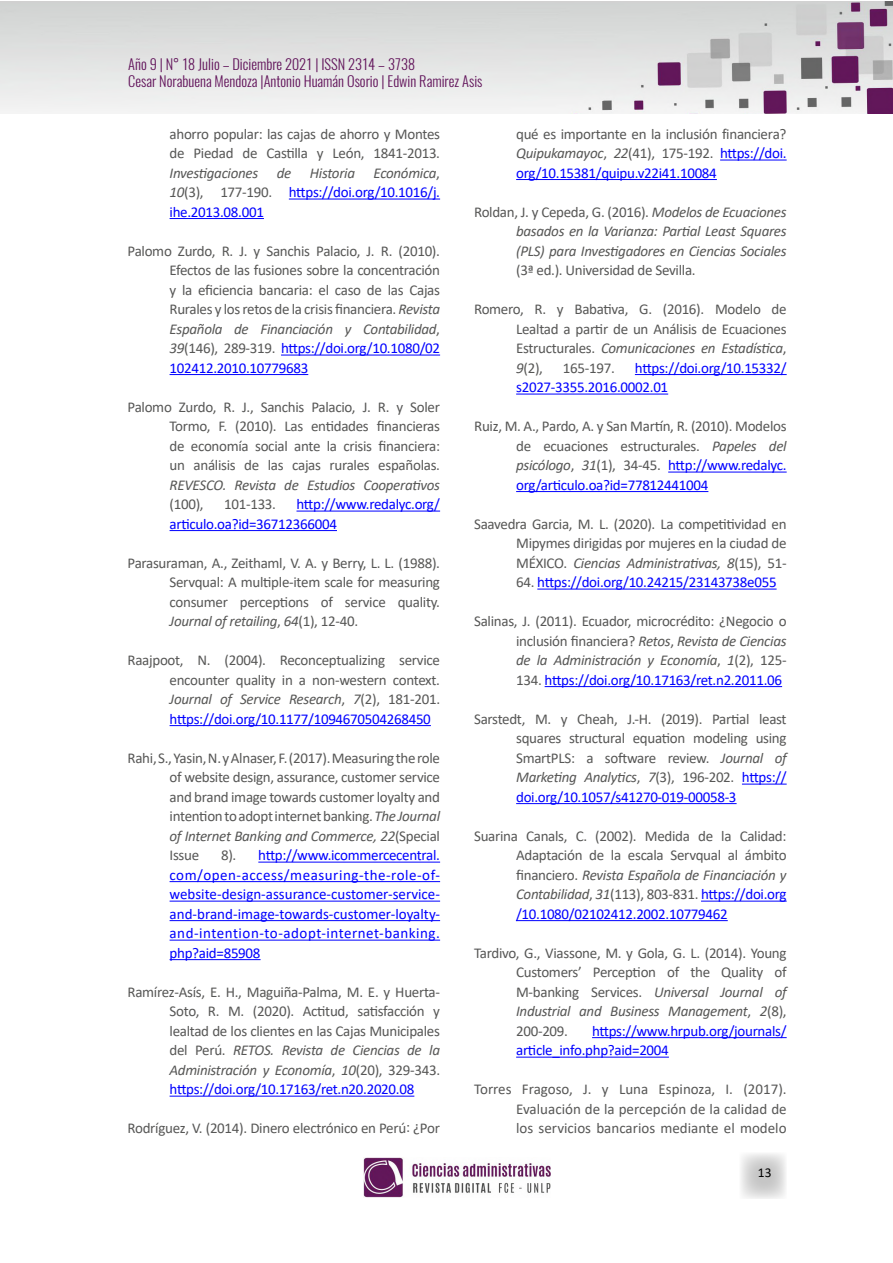
<style>
.page{position:relative;width:893px;height:1263px;background:#fff}
.page>*{position:absolute;margin:0;border:0;box-sizing:border-box;transform-origin:0 0}
.t1{font:15px/19.5px "Calibri";letter-spacing:-.02em;color:#575756;text-align:justify}
.t2{font:15px/19.5px "Calibri";letter-spacing:-.02em;color:#00f}
.t3{font:italic 15px/19.5px "Calibri";letter-spacing:-.02em;color:#575756;text-align:justify}
.t4{font:300 14.4px/17.2px "Oswald";color:#61135a}
.t5{font:13.5px "Calibri";color:#000}
.s1{font-style:italic}
.s2{color:#00f}
.s3{font-style:normal}
.s4{color:#575756}
</style>
<div class="page">
<svg style="left:741px;top:1153px;width:45px;height:46px"></svg>
<img style="left:0;top:1px;width:893px;height:112px">
<img style="left:363px;top:1157px;width:188px;height:41px">
<hr style="left:289px;top:199px;width:151px;height:1px;background:#00f">
<hr style="left:170px;top:218px;width:94px;height:1px;background:#00f">
<hr style="left:281px;top:355px;width:159px;height:1px;background:#00f">
<hr style="left:170px;top:374px;width:138px;height:1px;background:#00f">
<hr style="left:296px;top:511px;width:144px;height:1px;background:#00f">
<hr style="left:170px;top:530px;width:167px;height:1px;background:#00f">
<hr style="left:170px;top:725px;width:261px;height:1px;background:#00f">
<hr style="left:258px;top:862px;width:182px;height:1px;background:#00f">
<hr style="left:170px;top:881px;width:270px;height:1px;background:#00f">
<hr style="left:170px;top:901px;width:270px;height:1px;background:#00f">
<hr style="left:170px;top:920px;width:270px;height:1px;background:#00f">
<hr style="left:170px;top:940px;width:270px;height:1px;background:#00f">
<hr style="left:170px;top:959px;width:91px;height:1px;background:#00f">
<hr style="left:170px;top:1096px;width:244px;height:1px;background:#00f">
<hr style="left:720px;top:160px;width:67px;height:1px;background:#00f">
<hr style="left:516px;top:179px;width:201px;height:1px;background:#00f">
<hr style="left:635px;top:374px;width:152px;height:1px;background:#00f">
<hr style="left:516px;top:394px;width:152px;height:1px;background:#00f">
<hr style="left:668px;top:472px;width:119px;height:1px;background:#00f">
<hr style="left:516px;top:491px;width:192px;height:1px;background:#00f">
<hr style="left:537px;top:589px;width:240px;height:1px;background:#00f">
<hr style="left:545px;top:686px;width:237px;height:1px;background:#00f">
<hr style="left:742px;top:784px;width:45px;height:1px;background:#00f">
<hr style="left:516px;top:803px;width:221px;height:1px;background:#00f">
<hr style="left:701px;top:901px;width:86px;height:1px;background:#00f">
<hr style="left:516px;top:920px;width:212px;height:1px;background:#00f">
<hr style="left:592px;top:1037px;width:195px;height:1px;background:#00f">
<hr style="left:516px;top:1057px;width:153px;height:1px;background:#00f">
<p class="t4" style="left:128px;top:53px;width:356px">Año 9 | N° 18 Julio – Diciembre 2021 | ISSN 2314 – 3738<br>Cesar Norabuena Mendoza |Antonio Huamán Osorio | Edwin Ramirez Asis</p>
<p class="t1" style="left:170px;top:124px;width:272px">ahorro popular: las cajas de ahorro y Montes de Piedad de Castilla y León, 1841-2013.<br><span class="s1">Investigaciones de Historia Económica</span>, <span class="s1">10</span>(3), 177-190. <span class="s2">https://doi.org/10.1016/j. ihe.2013.08.001</span></p>
<p class="t1" style="left:170px;top:241px;width:272px;text-indent:-42px">Palomo Zurdo, R. J. y Sanchis Palacio, J. R. (2010).<br>Efectos de las fusiones sobre la concentración y la eficiencia bancaria: el caso de las Cajas Rurales y los retos de la crisis financiera. <span class="s1">Revista Española de Financiación y Contabilidad</span>, <span class="s1">39</span>(146), 289-319. <span class="s2">https://doi.org/10.1080/02<br>102412.2010.10779683</span></p>
<p class="t1" style="left:170px;top:397px;width:272px;text-indent:-42px">Palomo Zurdo, R. J., Sanchis Palacio, J. R. y Soler Tormo, F. (2010). Las entidades financieras de economía social ante la crisis financiera: un análisis de las cajas rurales españolas.</p>
<p class="t3" style="left:170px;top:474px;width:272px">REVESCO. Revista de Estudios Cooperativos</p>
<p class="t1" style="left:170px;top:494px;width:36px">(100),</p>
<p class="t1" style="left:224px;top:494px;width:53px">101-133.</p>
<p class="t1" style="left:516px;top:124px;width:272px">qué es importante en la inclusión financiera?<br><span class="s1">Quipukamayoc</span>, <span class="s1">22</span>(41), 175-192. <span class="s2">https://doi. org/10.15381/quipu.v22i41.10084</span></p>
<p class="t3" style="left:516px;top:201px;width:272px;text-indent:-42px"><span class="s3">Roldan, J. y Cepeda, G. (2016).</span> Modelos de Ecuaciones basados en la Varianza: Partial Least Squares (PLS) para Investigadores en Ciencias Sociales</p>
<p class="t1" style="left:516px;top:260px;width:181px">(3ª ed.). Universidad de Sevilla.</p>
<p class="t1" style="left:516px;top:299px;width:272px;text-indent:-42px">Romero, R. y Babativa, G. (2016). Modelo de Lealtad a partir de un Análisis de Ecuaciones Estructurales. <span class="s1">Comunicaciones en Estadística</span>, <span class="s1">9</span>(2),</p>
<p class="t2" style="left:516px;top:358px;width:272px;text-indent:119px">https://doi.org/10.15332/ s2027-3355.2016.0002.01</p>
<p class="t1" style="left:516px;top:416px;width:272px;text-indent:-42px">Ruiz, M. A., Pardo, A. y San Martín, R. (2010). Modelos de ecuaciones estructurales. <span class="s1">Papeles del psicólogo</span>, <span class="s1">31</span>(1), 34-45. <span class="s2">http://www.redalyc. org/articulo.oa?id=77812441004</span></p>
<p class="t1" style="left:516px;top:514px;width:272px;text-indent:-42px">Saavedra Garcia, M. L. (2020). La competitividad en Mipymes dirigidas por mujeres en la ciudad de MÉXICO. <span class="s1">Ciencias Administrativas, 8</span>(15), 51-</p>
<p class="t2" style="left:516px;top:572px;width:262px"><span class="s4">64.</span> https://doi.org/10.24215/23143738e055</p>
<p class="t1" style="left:516px;top:611px;width:272px;text-indent:-42px">Salinas, J. (2011). Ecuador, microcrédito: ¿Negocio o inclusión financiera? <span class="s1">Retos</span>, <span class="s1">Revista de Ciencias de la Administración y Economía</span>, <span class="s1">1</span>(2), 125- 134. <span class="s2">https://doi.org/10.17163/ret.n2.2011.06</span></p>
<p class="t1" style="left:516px;top:709px;width:272px;text-indent:-42px">Sarstedt, M. y Cheah, J.-H. (2019). Partial least squares structural equation modeling using SmartPLS: a software review. <span class="s1">Journal of Marketing Analytics</span>, <span class="s1">7</span>(3), 196-202. <span class="s2">https:// doi.org/10.1057/s41270-019-00058-3</span></p>
<p class="t1" style="left:516px;top:826px;width:272px;text-indent:-42px">Suarina Canals, C. (2002). Medida de la Calidad:<br>Adaptación de la escala Servqual al ámbito financiero. <span class="s1">Revista Española de Financiación y Contabilidad</span>, <span class="s1">31</span>(113), 803-831. <span class="s2">https://doi.org /10.1080/02102412.2002.10779462</span></p>
<p class="t1" style="left:516px;top:943px;width:272px;text-indent:-42px">Tardivo, G., Viassone, M. y Gola, G. L. (2014). Young Customers’ Perception of the Quality of M-banking Services. <span class="s1">Universal Journal of Industrial and Business Management</span>, <span class="s1">2</span>(8), 200-209.</p>
<p class="t1" style="left:563px;top:358px;width:53px">165-197.</p>
<p class="t2" style="left:170px;top:494px;width:272px;text-indent:127px">http://www.redalyc.org/ articulo.oa?id=36712366004</p>
<p class="t1" style="left:170px;top:553px;width:272px;text-indent:-42px">Parasuraman, A., Zeithaml, V. A. y Berry, L. L. (1988).<br>Servqual: A multiple-item scale for measuring consumer perceptions of service quality.<br><span class="s1">Journal of retailing</span>, <span class="s1">64</span>(1), 12-40.</p>
<p class="t1" style="left:170px;top:650px;width:272px;text-indent:-42px">Raajpoot, N. (2004). Reconceptualizing service encounter quality in a non-western context.<br><span class="s1">Journal of Service Research</span>, <span class="s1">7</span>(2), 181-201. <span class="s2">https://doi.org/10.1177/1094670504268450</span></p>
<p class="t1" style="left:170px;top:748px;width:272px;text-indent:-42px">Rahi, S., Yasin, N. y Alnaser, F. (2017). Measuring the role of website design, assurance, customer service and brand image towards customer loyalty and intention to adopt internet banking. <span class="s1">The Journal of Internet Banking and Commerce, 22</span>(Special Issue</p>
<p class="t2" style="left:170px;top:845px;width:272px;text-align:justify;text-indent:89px">http://www.icommercecentral. com/open-access/measuring-the-role-of&shy;website-design-assurance-customer-service&shy;and-brand-image-towards-customer-loyalty&shy;and-intention-to-adopt-internet-banking. php?aid=85908</p>
<p class="t1" style="left:170px;top:982px;width:272px;text-indent:-42px">Ramírez-Asís, E. H., Maguiña-Palma, M. E. y Huerta-Soto, R. M. (2020). Actitud, satisfacción y lealtad de los clientes en las Cajas Municipales del Perú. <span class="s1">RETOS. Revista de Ciencias de la Administración y Economía</span>, <span class="s1">10</span>(20), 329-343. <span class="s2">https://doi.org/10.17163/ret.n20.2020.08</span></p>
<p class="t1" style="left:128px;top:1118px;width:314px">Rodríguez, V. (2014). Dinero electrónico en Perú: ¿Por</p>
<p class="t1" style="left:221px;top:845px;width:17px">8).</p>
<p class="t2" style="left:516px;top:1021px;width:272px;text-indent:76px">https://www.hrpub.org/journals/ article_info.php?aid=2004</p>
<p class="t1" style="left:516px;top:1079px;width:272px;text-indent:-42px">Torres Fragoso, J. y Luna Espinoza, I. (2017).<br>Evaluación de la percepción de la calidad de los servicios bancarios mediante el modelo</p>
<p class="t5" style="left:758px;top:1163px;width:15px">13</p>
</div>
